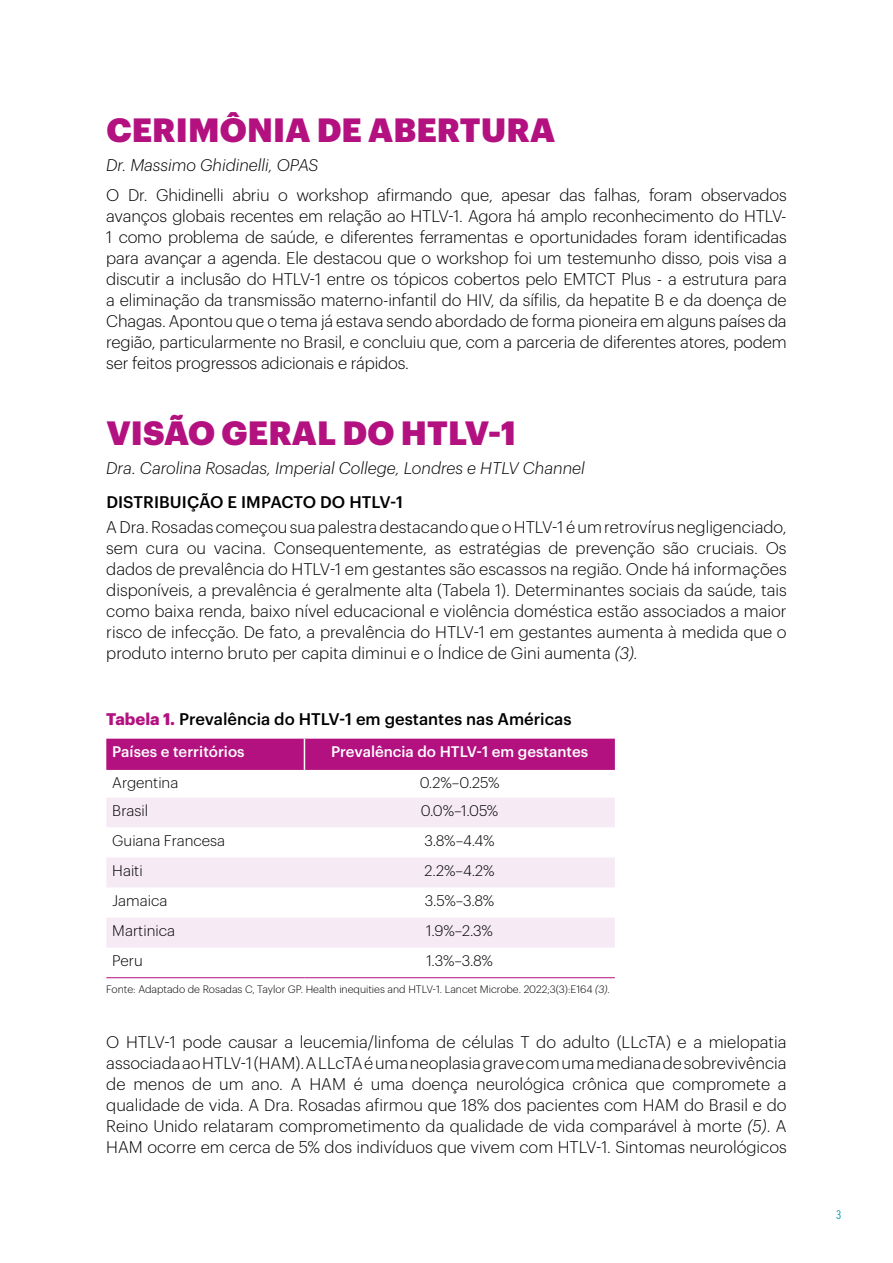
<style>
.page{position:relative;width:893px;height:1263px;background:#fff}
.page>*{position:absolute;margin:0;border:0;box-sizing:border-box;transform-origin:0 0}
.t1{font:900 33px "Graphik";letter-spacing:.005em;color:#b31180}
.t2{font:300 16.5px/21px "Graphik";color:#000;text-align:justify}
.t3{font:italic 300 16.5px "Graphik";color:#000}
.t4{font:500 16.5px "Graphik";color:#000}
.t5{font:300 15px "Graphik";color:#000}
.t6{font:500 15px "Graphik";color:#fff}
.t7{font:12px "Trade Gothic LT Std Cn 18";color:#009baa}
.t8{font:300 10.5px "Graphik";color:#000}
.s1{font-style:italic}
.s2{font-weight:700;color:#b31180}
</style>
<div class="page">
<div style="left:106px;top:739px;width:509px;height:31px;background:#b31180"></div>
<svg style="left:106px;top:798px;width:509px;height:150px;fill:#f6ebf5"></svg>
<hr style="left:106px;top:977px;width:198px;height:1px;background:#b31180">
<hr style="left:304px;top:977px;width:311px;height:1px;background:#b31180">
<hr style="left:304px;top:739px;width:1px;height:31px;background:#fff">
<h1 class="t1" style="left:106px;top:104px;width:450px">CERIMÔNIA DE ABERTURA</h1>
<p class="t3" style="left:106px;top:153px;width:214px">Dr. Massimo Ghidinelli, OPAS</p>
<p class="t2" style="left:106px;top:183px;width:682px">O Dr. Ghidinelli abriu o workshop afirmando que, apesar das falhas, foram observados avanços globais recentes em relação ao HTLV-1. Agora há amplo reconhecimento do HTLV-1 como problema de saúde, e diferentes ferramentas e oportunidades foram identificadas para avançar a agenda. Ele destacou que o workshop foi um testemunho disso, pois visa a discutir a inclusão do HTLV-1 entre os tópicos cobertos pelo EMTCT Plus - a estrutura para a eliminação da transmissão materno-infantil do HIV, da sífilis, da hepatite B e da doença de Chagas. Apontou que o tema já estava sendo abordado de forma pioneira em alguns países da região, particularmente no Brasil, e concluiu que, com a parceria de diferentes atores, podem ser feitos progressos adicionais e rápidos.</p>
<h1 class="t1" style="left:106px;top:407px;width:411px">VISÃO GERAL DO HTLV-1</h1>
<p class="t3" style="left:106px;top:456px;width:480px">Dra. Carolina Rosadas, Imperial College, Londres e HTLV Channel</p>
<p class="t4" style="left:106px;top:489px;width:298px">DISTRIBUIÇÃO E IMPACTO DO HTLV-1</p>
<p class="t2" style="left:106px;top:515px;width:682px">A Dra. Rosadas começou sua palestra destacando que o HTLV-1 é um retrovírus negligenciado, sem cura ou vacina. Consequentemente, as estratégias de prevenção são cruciais. Os dados de prevalência do HTLV-1 em gestantes são escassos na região. Onde há informações disponíveis, a prevalência é geralmente alta (Tabela 1). Determinantes sociais da saúde, tais como baixa renda, baixo nível educacional e violência doméstica estão associados a maior risco de infecção. De fato, a prevalência do HTLV-1 em gestantes aumenta à medida que o produto interno bruto per capita diminui e o Índice de Gini aumenta <span class="s1">(3).</span></p>
<p class="t4" style="left:106px;top:706px;width:467px"><span class="s2">Tabela 1.</span> Prevalência do HTLV-1 em gestantes nas Américas</p>
<p class="t6" style="left:112px;top:740px;width:134px">Países e territórios</p>
<p class="t6" style="left:331px;top:740px;width:259px">Prevalência do HTLV-1 em gestantes</p>
<p class="t5" style="left:112px;top:772px;width:68px">Argentina</p>
<p class="t5" style="left:420px;top:772px;width:81px">0.2%–0.25%</p>
<p class="t5" style="left:112px;top:799px;width:37px">Brasil</p>
<p class="t5" style="left:421px;top:799px;width:79px">0.0%–1.05%</p>
<p class="t5" style="left:112px;top:829px;width:114px">Guiana Francesa</p>
<p class="t5" style="left:425px;top:829px;width:72px">3.8%–4.4%</p>
<p class="t5" style="left:112px;top:859px;width:32px">Haiti</p>
<p class="t5" style="left:425px;top:859px;width:72px">2.2%–4.2%</p>
<p class="t5" style="left:112px;top:889px;width:57px">Jamaica</p>
<p class="t5" style="left:425px;top:889px;width:71px">3.5%–3.8%</p>
<p class="t5" style="left:112px;top:919px;width:64px">Martinica</p>
<p class="t5" style="left:426px;top:919px;width:68px">1.9%–2.3%</p>
<p class="t5" style="left:112px;top:949px;width:32px">Peru</p>
<p class="t5" style="left:426px;top:949px;width:68px">1.3%–3.8%</p>
<p class="t8" style="left:106px;top:981px;width:505px">Fonte: Adaptado de Rosadas C, Taylor GP. Health inequities and HTLV-1. Lancet Microbe. 2022;3(3):E164 <span class="s1">(3)</span>.</p>
<p class="t2" style="left:106px;top:1030px;width:682px">O HTLV-1 pode causar a leucemia/linfoma de células T do adulto (LLcTA) e a mielopatia associada ao HTLV-1 (HAM). A LLcTA é uma neoplasia grave com uma mediana de sobrevivência de menos de um ano. A HAM é uma doença neurológica crônica que compromete a qualidade de vida. A Dra. Rosadas afirmou que 18% dos pacientes com HAM do Brasil e do Reino Unido relataram comprometimento da qualidade de vida comparável à morte <span class="s1">(5)</span>. A HAM ocorre em cerca de 5% dos indivíduos que vivem com HTLV-1. Sintomas neurológicos</p>
<p class="t7" style="left:836px;top:1208px;width:7px">3</p>
</div>
